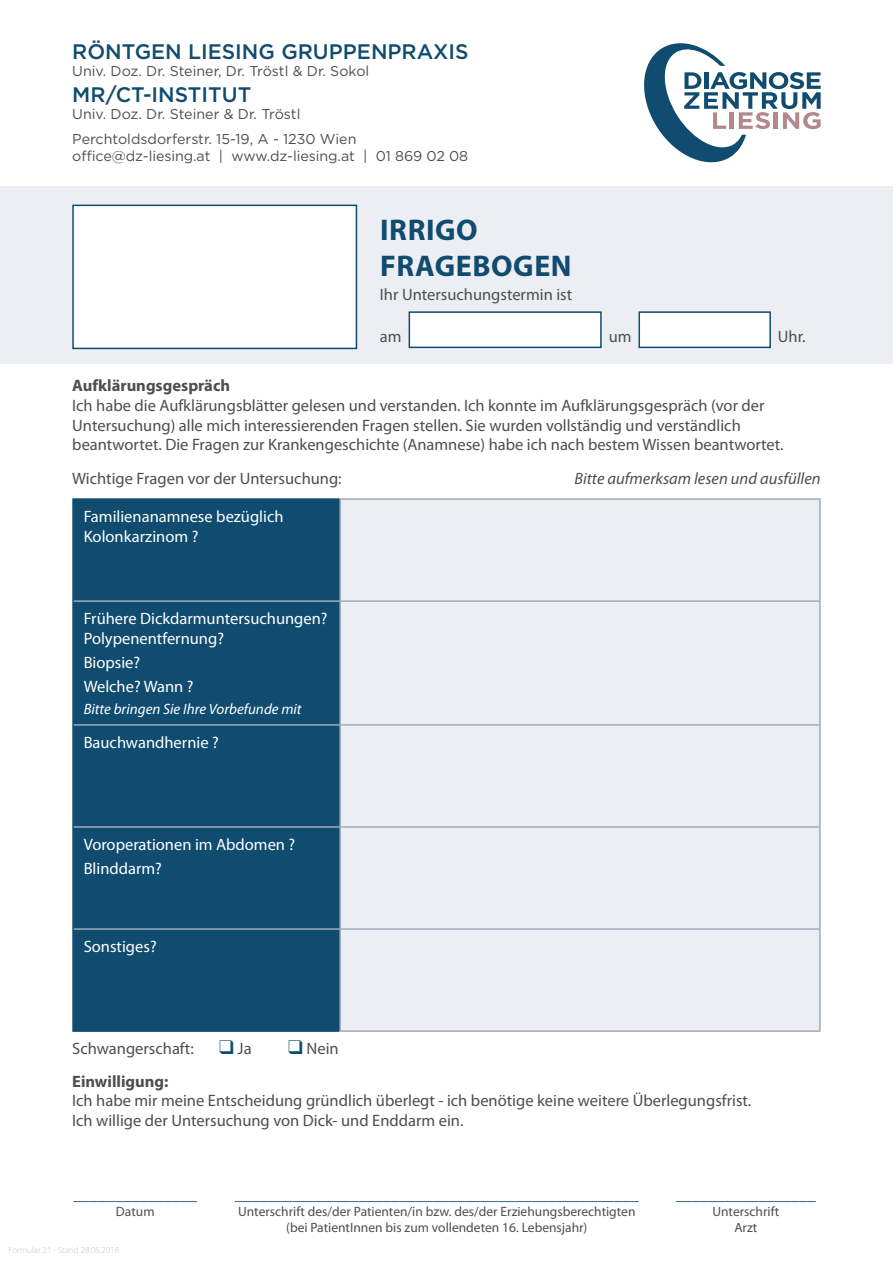
<style>
.page{position:relative;width:893px;height:1263px;background:#fff}
.page>*{position:absolute;margin:0;border:0;box-sizing:border-box;transform-origin:0 0}
.Überschrift{font:700 30px/36px "Myriad Pro";letter-spacing:.02em;color:#104c6f}
.Überschrift-2{font:500 21px "Gotham";color:#104c6f}
.eingerückt{font:16.5px/19.8px "Myriad Pro";color:#4e4e4d}
.t1{font:16.5px/19.8px "Myriad Pro";color:#fff}
.eingerückt-2{font:16.5px "Myriad Pro";color:#104c6f}
.t2{font:italic 16.5px "Myriad Pro";color:#4e4e4d}
.t3{font:700 16.5px "Myriad Pro";color:#4e4e4d}
.t4{font:italic 15px "Myriad Pro";color:#fff}
.eingerückt-3{font:14.25px "Gotham";color:#4e4e4d}
.eingerückt-4{font:13.5px "Myriad Pro";color:#4e4e4d}
.Überschrift-3{font:300 9px "Myriad Pro";color:#c5c5c5}
.s1{color:#104c6f}
</style>
<div class="page">
<div style="left:0;top:186px;width:893px;height:177px;background:#eceef3"></div>
<div style="left:74px;top:500px;width:265px;height:530px;background:#104c6f"></div>
<div style="left:341px;top:500px;width:478px;height:530px;background:#eceef3"></div>
<hr style="left:72px;top:498px;width:267px;height:2px;background:#104c6f">
<hr style="left:72px;top:500px;width:2px;height:101px;background:#104c6f">
<hr style="left:72px;top:601px;width:2px;height:124px;background:#104c6f">
<hr style="left:72px;top:725px;width:2px;height:102px;background:#104c6f">
<hr style="left:72px;top:827px;width:2px;height:102px;background:#104c6f">
<hr style="left:72px;top:929px;width:2px;height:101px;background:#104c6f">
<hr style="left:72px;top:1030px;width:267px;height:2px;background:#104c6f">
<hr style="left:339px;top:498px;width:482px;height:2px;background:#9dabc0">
<hr style="left:339px;top:500px;width:2px;height:100px;background:#9dabc0">
<hr style="left:819px;top:500px;width:2px;height:100px;background:#9dabc0">
<hr style="left:340px;top:600px;width:481px;height:2px;background:#9dabc0">
<hr style="left:339px;top:602px;width:2px;height:122px;background:#9dabc0">
<hr style="left:819px;top:602px;width:2px;height:122px;background:#9dabc0">
<hr style="left:340px;top:724px;width:481px;height:2px;background:#9dabc0">
<hr style="left:339px;top:726px;width:2px;height:100px;background:#9dabc0">
<hr style="left:819px;top:726px;width:2px;height:100px;background:#9dabc0">
<hr style="left:340px;top:826px;width:481px;height:2px;background:#9dabc0">
<hr style="left:339px;top:828px;width:2px;height:100px;background:#9dabc0">
<hr style="left:819px;top:828px;width:2px;height:100px;background:#9dabc0">
<hr style="left:340px;top:928px;width:481px;height:2px;background:#9dabc0">
<hr style="left:339px;top:930px;width:2px;height:100px;background:#9dabc0">
<hr style="left:819px;top:930px;width:2px;height:100px;background:#9dabc0">
<hr style="left:339px;top:1030px;width:482px;height:2px;background:#9dabc0">
<hr style="left:74px;top:600px;width:266px;height:2px;background:#9dabc0">
<hr style="left:74px;top:724px;width:266px;height:2px;background:#9dabc0">
<hr style="left:74px;top:826px;width:266px;height:2px;background:#9dabc0">
<hr style="left:74px;top:928px;width:266px;height:2px;background:#9dabc0">
<div style="left:409px;top:311px;width:193px;height:37px;background:#fff;border:2px solid #104c6f"></div>
<div style="left:638px;top:311px;width:133px;height:37px;background:#fff;border:2px solid #104c6f"></div>
<svg style="left:644px;top:43px;width:177px;height:120px"></svg>
<div style="left:72px;top:205px;width:285px;height:144px;background:#fff;border:2px solid #104c6f"></div>
<p class="Überschrift-2" style="left:72px;top:38px;width:398px">RÖNTGEN LIESING GRUPPENPRAXIS</p>
<p class="eingerückt-3" style="left:72px;top:62px;width:299px">Univ. Doz. Dr. Steiner, Dr. Tröstl &amp; Dr. Sokol</p>
<p class="Überschrift-2" style="left:72px;top:80px;width:181px">MR/CT-INSTITUT</p>
<p class="eingerückt-3" style="left:72px;top:105px;width:230px">Univ. Doz. Dr. Steiner &amp; Dr. Tröstl</p>
<p class="eingerückt-3" style="left:72px;top:130px;width:286px">Perchtoldsdorferstr. 15-19, A - 1230 Wien</p>
<p class="eingerückt-3" style="left:72px;top:147px;width:397px">office@dz-liesing.at | www.dz-liesing.at | 01 869 02 08</p>
<p class="Überschrift" style="left:380px;top:210px;width:193px">IRRIGO<br>FRAGEBOGEN</p>
<p class="eingerückt" style="left:380px;top:284px;width:194px">Ihr Untersuchungstermin ist</p>
<p class="eingerückt" style="left:380px;top:326px;width:23px">am</p>
<p class="eingerückt" style="left:609px;top:326px;width:24px">um</p>
<p class="eingerückt" style="left:778px;top:326px;width:29px">Uhr.</p>
<p class="t3" style="left:72px;top:375px;width:159px">Aufklärungsgespräch</p>
<p class="eingerückt" style="left:72px;top:395px;width:713px">Ich habe die Aufklärungsblätter gelesen und verstanden. Ich konnte im Aufklärungsgespräch (vor der<br>Untersuchung) alle mich interessierenden Fragen stellen. Sie wurden vollständig und verständlich beantwortet. Die Fragen zur Krankengeschichte (Anamnese) habe ich nach bestem Wissen beantwortet.</p>
<p class="eingerückt" style="left:72px;top:468px;width:271px">Wichtige Fragen vor der Untersuchung:</p>
<p class="t2" style="left:574px;top:468px;width:248px">Bitte aufmerksam lesen und ausfüllen</p>
<p class="t1" style="left:84px;top:506px;width:201px">Familienanamnese bezüglich<br>Kolonkarzinom ?</p>
<p class="t1" style="left:84px;top:608px;width:245px">Frühere Dickdarmuntersuchungen?<br>Polypenentfernung?</p>
<p class="t1" style="left:84px;top:652px;width:58px">Biopsie?</p>
<p class="t1" style="left:84px;top:676px;width:111px">Welche? Wann ?</p>
<p class="t4" style="left:84px;top:700px;width:219px">Bitte bringen Sie Ihre Vorbefunde mit</p>
<p class="t1" style="left:84px;top:732px;width:137px">Bauchwandhernie ?</p>
<p class="t1" style="left:84px;top:834px;width:213px">Voroperationen im Abdomen ?</p>
<p class="t1" style="left:84px;top:858px;width:80px">Blinddarm?</p>
<p class="t1" style="left:84px;top:936px;width:75px">Sonstiges?</p>
<p class="eingerückt" style="left:72px;top:1038px;width:123px">Schwangerschaft:</p>
<p class="eingerückt" style="left:219px;top:1038px;width:34px"><span class="s1">❑</span> Ja</p>
<p class="eingerückt" style="left:288px;top:1038px;width:52px"><span class="s1">❑</span> Nein</p>
<p class="t3" style="left:72px;top:1070px;width:98px">Einwilligung:</p>
<p class="eingerückt" style="left:72px;top:1091px;width:681px">Ich habe mir meine Entscheidung gründlich überlegt - ich benötige keine weitere Überlegungsfrist.</p>
<p class="eingerückt" style="left:72px;top:1110px;width:393px">Ich willige der Untersuchung von Dick- und Enddarm ein.</p>
<p class="eingerückt-2" style="left:73px;top:1184px;width:125px">_______________</p>
<p class="eingerückt-2" style="left:235px;top:1184px;width:406px">_________________________________________________</p>
<p class="eingerückt-2" style="left:676px;top:1184px;width:142px">_________________</p>
<p class="eingerückt-4" style="left:116px;top:1203px;width:40px">Datum</p>
<p class="eingerückt-4" style="left:238px;top:1203px;width:399px">Unterschrift des/der Patienten/in bzw. des/der Erziehungsberechtigten</p>
<p class="eingerückt-4" style="left:712px;top:1203px;width:68px">Unterschrift</p>
<p class="eingerückt-4" style="left:286px;top:1219px;width:303px">(bei PatientInnen bis zum vollendeten 16. Lebensjahr)</p>
<p class="eingerückt-4" style="left:734px;top:1219px;width:25px">Arzt</p>
<p class="Überschrift-3" style="left:9px;top:1244px;width:112px">Formular 21 - Stand 28.06.2018</p>
</div>
